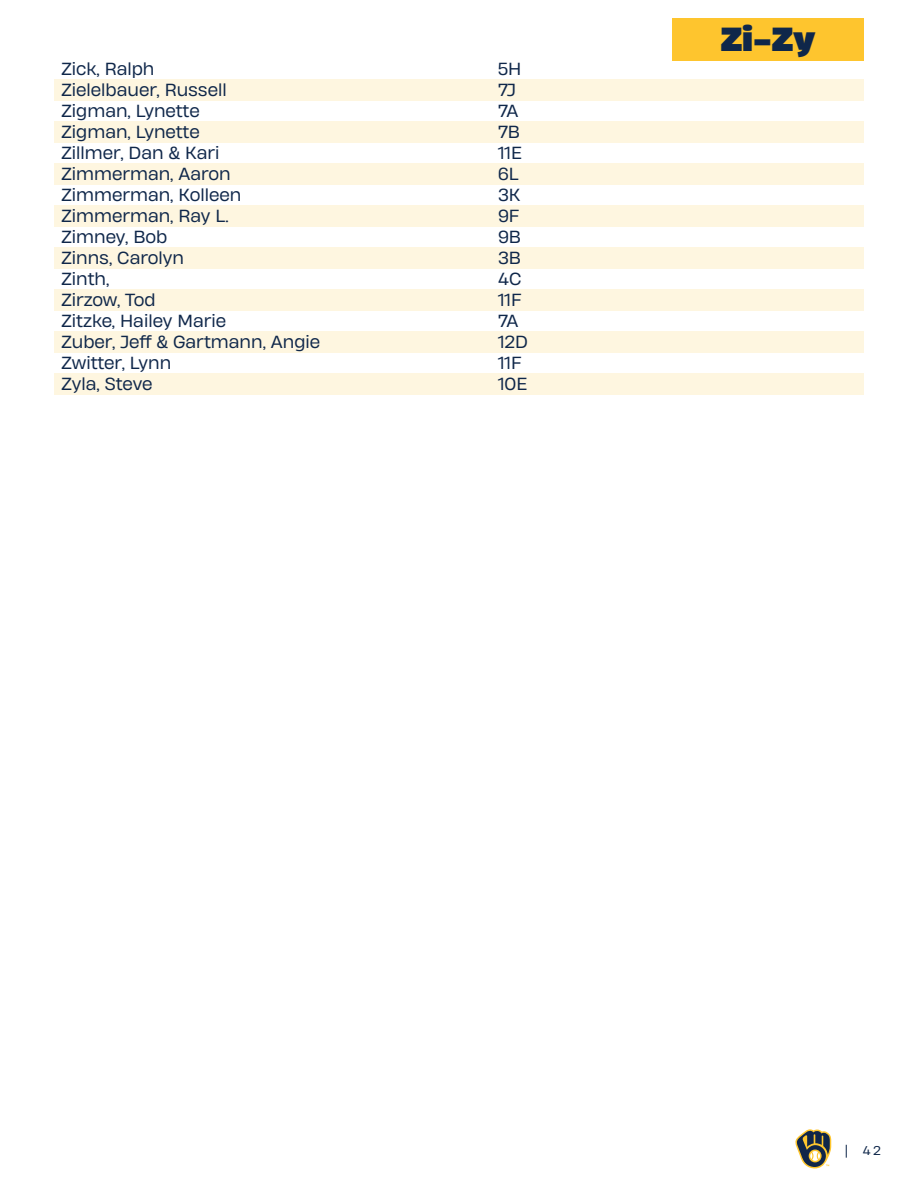
<style>
.page{position:relative;width:918px;height:1188px;background:#fff}
.page>*{position:absolute;margin:0;border:0;box-sizing:border-box;transform-origin:0 0}
.t1{font:800 31.35px "Heading Now 77";color:#0f274a}
.t2{font:16.5px "Heading Now 73";color:#0f274a}
.t3{font:12px "Heading Now 73";color:#0f274a}
.s1{font-size:15.6px}
</style>
<div class="page">
<div style="left:54px;top:79px;width:810px;height:22px;background:#fef6e0"></div>
<div style="left:54px;top:331px;width:810px;height:22px;background:#fef6e0"></div>
<div style="left:54px;top:121px;width:810px;height:22px;background:#fef6e0"></div>
<div style="left:54px;top:373px;width:810px;height:22px;background:#fef6e0"></div>
<div style="left:54px;top:163px;width:810px;height:22px;background:#fef6e0"></div>
<div style="left:54px;top:205px;width:810px;height:22px;background:#fef6e0"></div>
<div style="left:54px;top:247px;width:810px;height:22px;background:#fef6e0"></div>
<div style="left:54px;top:289px;width:810px;height:22px;background:#fef6e0"></div>
<div style="left:672px;top:18px;width:192px;height:42px;background:#fec52e"></div>
<svg style="left:795px;top:1129px;width:36px;height:39px"></svg>
<p class="t2" style="left:62px;top:57px;width:94px">Zick, Ralph</p>
<p class="t2" style="left:498px;top:57px;width:25px">5H</p>
<p class="t2" style="left:62px;top:78px;width:167px">Zielelbauer, Russell</p>
<p class="t2" style="left:498px;top:78px;width:19px">7J</p>
<p class="t2" style="left:62px;top:99px;width:140px">Zigman, Lynette</p>
<p class="t2" style="left:498px;top:99px;width:22px">7A</p>
<p class="t2" style="left:62px;top:120px;width:140px">Zigman, Lynette</p>
<p class="t2" style="left:498px;top:120px;width:23px">7B</p>
<p class="t2" style="left:62px;top:141px;width:159px">Zillmer, Dan &amp; Kari</p>
<p class="t2" style="left:498px;top:141px;width:25px">11E</p>
<p class="t2" style="left:62px;top:162px;width:171px">Zimmerman, Aaron</p>
<p class="t2" style="left:498px;top:162px;width:22px">6L</p>
<p class="t2" style="left:62px;top:183px;width:181px">Zimmerman, Kolleen</p>
<p class="t2" style="left:498px;top:183px;width:24px">3K</p>
<p class="t2" style="left:62px;top:204px;width:169px">Zimmerman, Ray L.</p>
<p class="t2" style="left:498px;top:204px;width:23px">9F</p>
<p class="t2" style="left:62px;top:225px;width:107px">Zimney, Bob</p>
<p class="t2" style="left:498px;top:225px;width:24px">9B</p>
<p class="t2" style="left:62px;top:246px;width:124px">Zinns, Carolyn</p>
<p class="t2" style="left:498px;top:246px;width:24px">3B</p>
<p class="t2" style="left:62px;top:267px;width:49px">Zinth,</p>
<p class="t2" style="left:498px;top:267px;width:25px">4C</p>
<p class="t2" style="left:62px;top:288px;width:96px">Zirzow, Tod</p>
<p class="t2" style="left:498px;top:288px;width:25px">11F</p>
<p class="t2" style="left:62px;top:309px;width:166px">Zitzke, Hailey Marie</p>
<p class="t2" style="left:498px;top:309px;width:22px">7A</p>
<p class="t2" style="left:62px;top:330px;width:260px">Zuber, Jeff &amp; Gartmann, Angie</p>
<p class="t2" style="left:498px;top:330px;width:31px">12D</p>
<p class="t2" style="left:62px;top:351px;width:111px">Zwitter, Lynn</p>
<p class="t2" style="left:498px;top:351px;width:25px">11F</p>
<p class="t2" style="left:62px;top:372px;width:92px">Zyla, Steve</p>
<p class="t2" style="left:498px;top:372px;width:31px">10E</p>
<p class="t1" style="left:721px;top:14px;width:96px">Zi-Zy</p>
<p class="t3" style="left:845px;top:1142px;width:38px"><span class="s1">|</span> 42</p>
</div>
